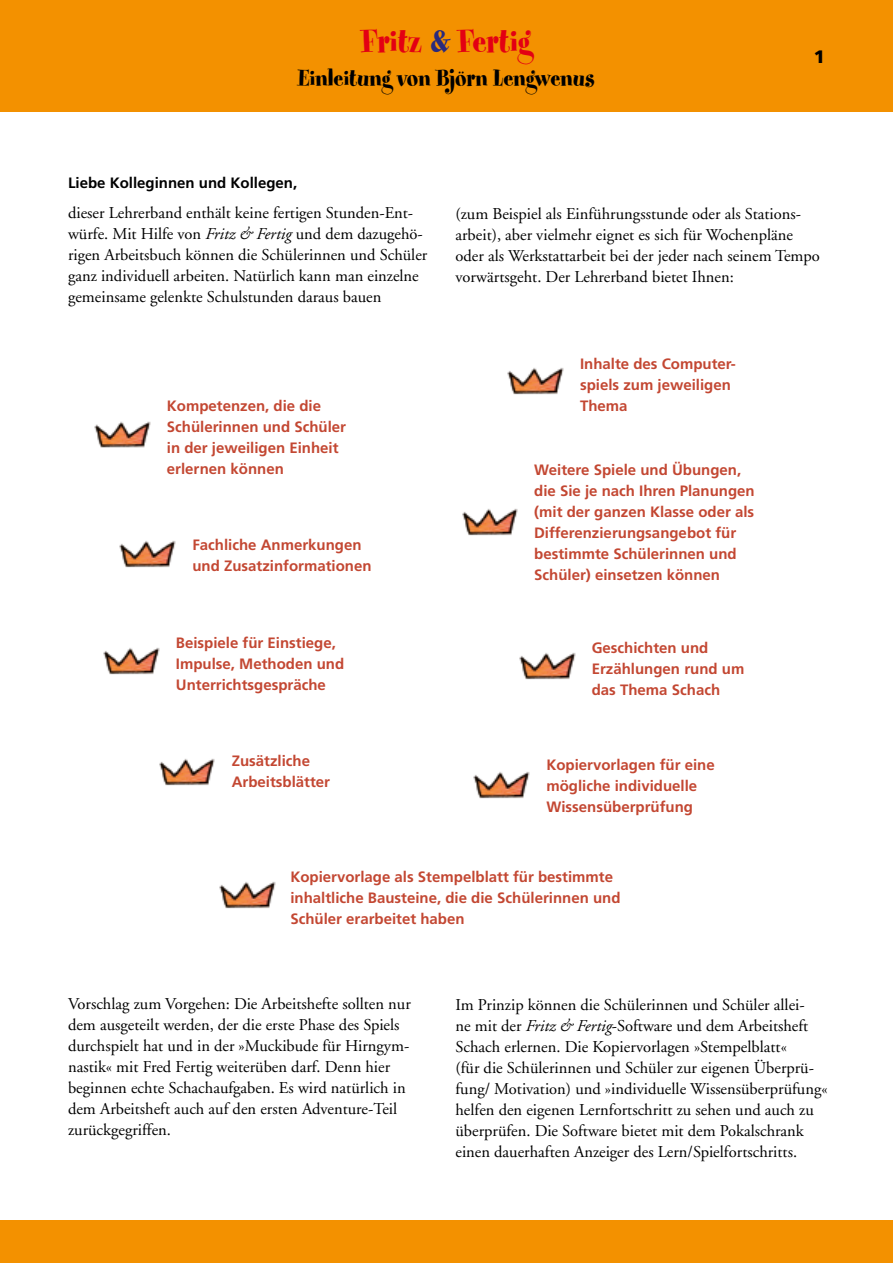
<style>
.page{position:relative;width:893px;height:1263px;background:#fff}
.page>*{position:absolute;margin:0;border:0;box-sizing:border-box;transform-origin:0 0}
.t1{font:36px "Spumoni LP";letter-spacing:.005em;color:#e30013}
.t2{font:25.5px "Spumoni LP";letter-spacing:.005em;color:#000}
.t3{font:900 18px "Frutiger";color:#000}
.t4{font:16.5px/21px "Adobe Garamond";color:#000}
.t5{font:700 15px/21px "Frutiger";color:#c34732}
.t6{font:700 15px "Frutiger";color:#000}
.s1{color:#2a2a7d}
.s2{font-style:italic}
</style>
<div class="page">
<div style="left:0;top:0;width:893px;height:112px;background:#f39100"></div>
<div style="left:0;top:1220px;width:893px;height:43px;background:#f39100"></div>
<img style="left:94px;top:421px;width:57px;height:27px">
<img style="left:507px;top:367px;width:57px;height:28px">
<img style="left:119px;top:540px;width:57px;height:28px">
<img style="left:462px;top:508px;width:56px;height:28px">
<img style="left:103px;top:647px;width:57px;height:28px">
<img style="left:159px;top:758px;width:56px;height:28px">
<img style="left:519px;top:652px;width:57px;height:28px">
<img style="left:473px;top:771px;width:57px;height:28px">
<img style="left:219px;top:881px;width:57px;height:28px">
<h1 class="t1" style="left:361px;top:23px;width:172px">Fritz <span class="s1">&amp;</span> Fertig</h1>
<h2 class="t2" style="left:298px;top:65px;width:298px">Einleitung von Björn Lengwenus</h2>
<p class="t3" style="left:814px;top:46px;width:13px">1</p>
<p class="t6" style="left:68px;top:174px;width:231px">Liebe Kolleginnen und Kollegen,</p>
<p class="t4" style="left:68px;top:203px;width:361px">dieser Lehrerband enthält keine fertigen Stunden-Ent&shy;würfe. Mit Hilfe von <span class="s2">Fritz &amp; Fertig</span> und dem dazugehö&shy;rigen Arbeitsbuch können die Schülerinnen und Schüler ganz individuell arbeiten. Natürlich kann man einzelne gemeinsame gelenkte Schulstunden daraus bauen</p>
<p class="t5" style="left:167px;top:396px;width:181px">Kompetenzen, die die<br>Schülerinnen und Schüler in der jeweiligen Einheit erlernen können</p>
<p class="t5" style="left:192px;top:535px;width:181px">Fachliche Anmerkungen und Zusatzinformationen</p>
<p class="t5" style="left:176px;top:633px;width:170px">Beispiele für Einstiege,<br>Impulse, Methoden und<br>Unterrichtsgespräche</p>
<p class="t5" style="left:232px;top:750px;width:100px">Zusätzliche<br>Arbeitsblätter</p>
<p class="t4" style="left:455px;top:203px;width:366px">(zum Beispiel als Einführungsstunde oder als Stations&shy;arbeit), aber vielmehr eignet es sich für Wochenpläne oder als Werkstattarbeit bei der jeder nach seinem Tempo vorwärtsgeht. Der Lehrerband bietet Ihnen:</p>
<p class="t5" style="left:580px;top:353px;width:157px">Inhalte des Computer&shy;spiels zum jeweiligen<br>Thema</p>
<p class="t5" style="left:534px;top:459px;width:222px">Weitere Spiele und Übungen, die Sie je nach Ihren Planungen (mit der ganzen Klasse oder als<br>Differenzierungsangebot für bestimmte Schülerinnen und<br>Schüler) einsetzen können</p>
<p class="t5" style="left:592px;top:637px;width:154px">Geschichten und<br>Erzählungen rund um das Thema Schach</p>
<p class="t5" style="left:546px;top:754px;width:170px">Kopiervorlagen für eine mögliche individuelle<br>Wissensüberprüfung</p>
<p class="t5" style="left:290px;top:866px;width:332px">Kopiervorlage als Stempelblatt für bestimmte inhaltliche Bausteine, die die Schülerinnen und<br>Schüler erarbeitet haben</p>
<p class="t4" style="left:68px;top:994px;width:344px">Vorschlag zum Vorgehen: Die Arbeitshefte sollten nur dem ausgeteilt werden, der die erste Phase des Spiels durchspielt hat und in der »Muckibude für Hirngym&shy;nastik« mit Fred Fertig weiterüben darf. Denn hier beginnen echte Schachaufgaben. Es wird natürlich in dem Arbeitsheft auch auf den ersten Adventure-Teil zurückgegriffen.</p>
<p class="t4" style="left:455px;top:994px;width:374px">Im Prinzip können die Schülerinnen und Schüler allei-<br>ne mit der <span class="s2">Fritz &amp; Fertig</span>-Software und dem Arbeitsheft Schach erlernen. Die Kopiervorlagen »Stempelblatt«<br>(für die Schülerinnen und Schüler zur eigenen Überprü&shy;fung/ Motivation) und »individuelle Wissensüberprüfung« helfen den eigenen Lernfortschritt zu sehen und auch zu überprüfen. Die Software bietet mit dem Pokalschrank einen dauerhaften Anzeiger des Lern/Spielfortschritts.</p>
</div>
